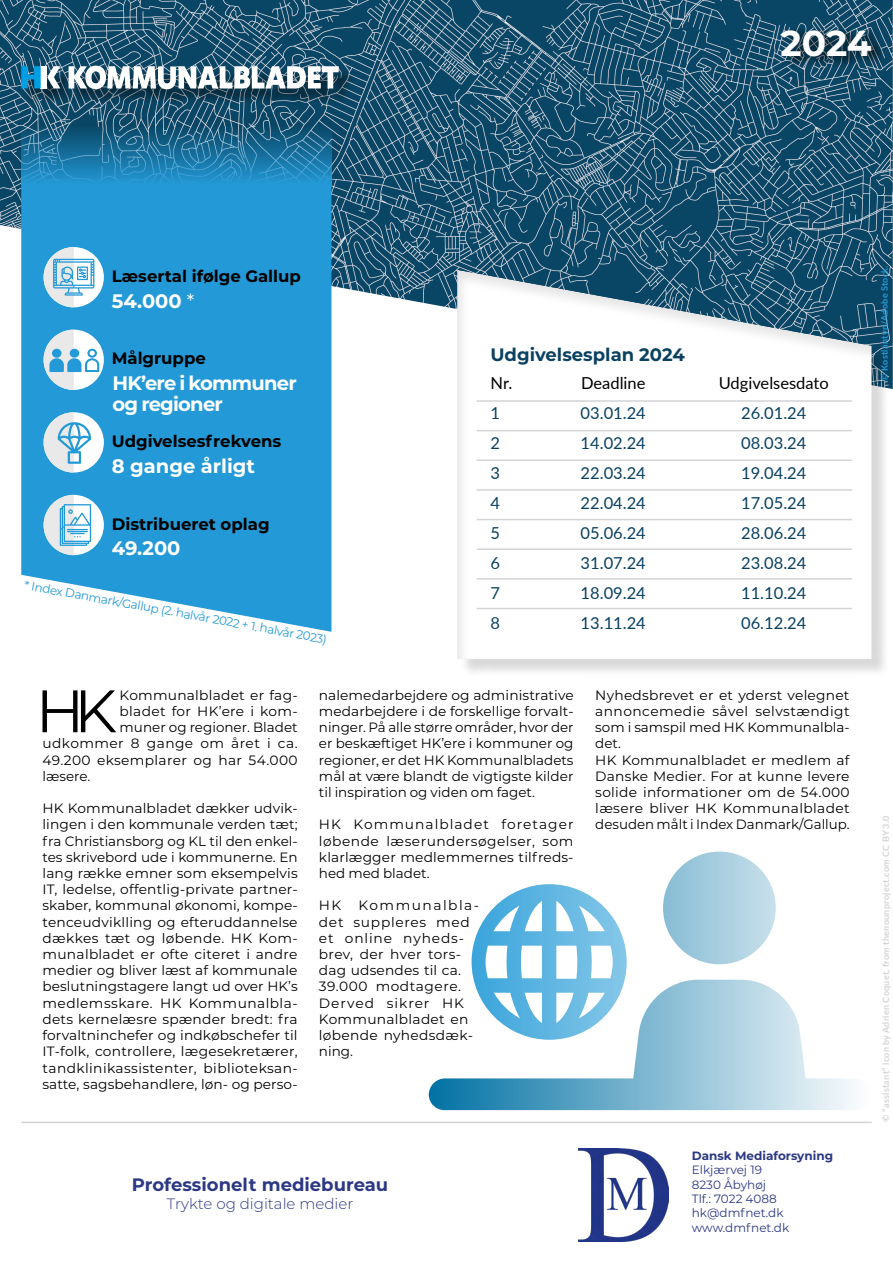
<style>
.page{position:relative;width:893px;height:1263px;background:#fff}
.page>*{position:absolute;margin:0;border:0;box-sizing:border-box;transform-origin:0 0}
.t1{font:59.85px "Montserrat";color:#000}
.t2{font:700 36px "Montserrat";color:#fff}
.t3{font:700 19.5px/21px "Montserrat";letter-spacing:-.035em;color:#fff}
.t4{font:700 19.5px "Montserrat";color:#fff}
.t5{font:700 18px "Montserrat";color:#2c3884}
.t6{font:700 18px "Montserrat";color:#0a4161}
.t7{font:16.5px/30px "Lato";color:#0a4161;text-align:justify}
.t8{font:700 16.5px "Montserrat";color:#000}
.t9{font:16.5px "Lato";color:#000}
.t10{font:300 15px "Montserrat";color:#2c3884}
.t11{font:13.5px/16.2px "Montserrat";letter-spacing:.015em;color:#000;text-align:justify}
.t12{font:12px/14.4px "Montserrat";color:#2c3884}
.t13{font:12px "Montserrat";color:#239ad7}
.t14{font:700 12px "Montserrat";color:#2c3884}
.t15{font:700 9px "Lato";letter-spacing:.03em;color:#d4d4d6}
.t16{font:700 9px "Lato";letter-spacing:.03em;color:#239ad7}
.s1{font-weight:400}
</style>
<div class="page">
<img style="left:578px;top:1148px;width:91px;height:93px">
<hr style="left:21px;top:1121px;width:851px;height:2px;background:#d4d4d6">
<img style="left:0;top:0;width:893px;height:389px">
<div style="left:459px;top:273px;width:431px;height:405px;background:#000;opacity:.15"></div>
<div style="left:445px;top:259px;width:439px;height:401px;background:#000;opacity:.1"></div>
<div style="left:780px;top:25px;width:108px;height:44px;background:#000;opacity:.75"></div>
<svg style="left:21px;top:184px;width:310px;height:448px;background:#31a0d9"></svg>
<svg style="left:21px;top:3px;width:310px;height:181px;background:#26678a"></svg>
<svg style="left:44px;top:247px;width:60px;height:60px"></svg>
<svg style="left:44px;top:247px;width:50px;height:60px"></svg>
<svg style="left:44px;top:330px;width:60px;height:60px"></svg>
<svg style="left:44px;top:330px;width:55px;height:60px"></svg>
<div style="left:44px;top:412px;width:60px;height:60px;background:#fff;border-radius:50%"></div>
<svg style="left:44px;top:412px;width:47px;height:60px"></svg>
<div style="left:44px;top:495px;width:60px;height:60px;background:#fff;border-radius:50%"></div>
<svg style="left:44px;top:495px;width:47px;height:60px"></svg>
<hr style="left:477px;top:400px;width:375px;height:2px;background:#d4d4d6">
<hr style="left:477px;top:519px;width:375px;height:1px;background:#d4d4d6">
<hr style="left:477px;top:489px;width:375px;height:2px;background:#d4d4d6">
<hr style="left:477px;top:608px;width:375px;height:1px;background:#d4d4d6">
<hr style="left:477px;top:459px;width:375px;height:2px;background:#d4d4d6">
<hr style="left:477px;top:578px;width:375px;height:2px;background:#d4d4d6">
<hr style="left:477px;top:430px;width:375px;height:1px;background:#d4d4d6">
<hr style="left:477px;top:548px;width:375px;height:2px;background:#d4d4d6">
<svg style="left:472px;top:884px;width:155px;height:96px"></svg>
<svg style="left:429px;top:980px;width:424px;height:130px"></svg>
<div style="left:663px;top:851px;width:113px;height:113px;background:linear-gradient(to right,#88bcd4,#c8e0eb);border-radius:50%"></div>
<div style="left:22px;top:67px;width:334px;height:39px;background:#000;opacity:.49"></div>
<div style="left:41px;top:66px;width:6px;height:22px;background:#fff"></div>
<svg style="left:47px;top:66px;width:13px;height:22px"></svg>
<svg style="left:21px;top:66px;width:20px;height:22px"></svg>
<svg style="left:69px;top:66px;width:270px;height:23px"></svg>
<h2 class="t2" style="left:781px;top:17px;width:93px">2024</h2>
<p class="t8" style="left:112px;top:264px;width:191px">Læsertal ifølge Gallup</p>
<h3 class="t3" style="left:112px;top:289px;width:84px">54.000 <span class="s1">*</span></h3>
<p class="t8" style="left:112px;top:347px;width:96px">Målgruppe</p>
<h3 class="t3" style="left:113px;top:372px;width:186px">HK’ere i kommuner og regioner</h3>
<p class="t8" style="left:112px;top:429px;width:171px">Udgivelsesfrekvens</p>
<h3 class="t4" style="left:112px;top:452px;width:145px">8 gange årligt</h3>
<p class="t8" style="left:112px;top:512px;width:159px">Distribueret oplag</p>
<h3 class="t3" style="left:112px;top:537px;width:70px">49.200</h3>
<p class="t13" style="left:26px;top:577px;width:309px;rotate:10deg">* Index Danmark/Gallup (2. halvår 2022 + 1. halvår 2023)</p>
<h3 class="t6" style="left:490px;top:342px;width:196px">Udgivelsesplan 2024</h3>
<p class="t9" style="left:491px;top:371px;width:23px">Nr.</p>
<p class="t7" style="left:491px;top:397px;width:11px">1<br>2<br>3<br>4<br>5<br>6<br>7<br>8</p>
<p class="t9" style="left:581px;top:371px;width:66px">Deadline</p>
<p class="t7" style="left:581px;top:397px;width:67px">03.01.24<br>14.02.24<br>22.03.24<br>22.04.24<br>05.06.24<br>31.07.24<br>18.09.24<br>13.11.24</p>
<p class="t9" style="left:719px;top:371px;width:112px">Udgivelsesdato</p>
<p class="t7" style="left:741px;top:397px;width:67px">26.01.24<br>08.03.24<br>19.04.24<br>17.05.24<br>28.06.24<br>23.08.24<br>11.10.24<br>06.12.24</p>
<h1 class="t1" style="left:36px;top:670px;width:82px">HK</h1>
<p class="t11" style="left:120px;top:686px;width:179px">Kommunalbladet er fag-</p>
<p class="t11" style="left:120px;top:703px;width:179px">bladet for HK’ere i kom-</p>
<p class="t11" style="left:120px;top:719px;width:179px">muner og regioner. Bladet</p>
<p class="t11" style="left:43px;top:735px;width:257px">udkommer 8 gange om året i ca.</p>
<p class="t11" style="left:43px;top:751px;width:257px">49.200 eksemplarer og har 54.000</p>
<p class="t11" style="left:43px;top:767px;width:49px">læsere.</p>
<p class="t11" style="left:43px;top:800px;width:257px">HK Kommunalbladet dækker udvik&shy;lingen i den kommunale verden tæt; fra Christiansborg og KL til den enkel&shy;tes skrivebord ude i kommunerne. En lang række emner som eksempelvis IT, ledelse, offentlig-private partner&shy;skaber, kommunal økonomi, kompe&shy;tenceudviklling og efteruddannelse dækkes tæt og løbende. HK Kom&shy;munalbladet er ofte citeret i andre medier og bliver læst af kommunale beslutningstagere langt ud over HK’s medlemsskare. HK Kommunalbla&shy;dets kernelæsre spænder bredt: fra forvaltninchefer og indkøbschefer til IT-folk, controllere, lægesekretærer, tandklinikassistenter, biblioteksan&shy;satte, sagsbehandlere, løn- og perso-</p>
<p class="t11" style="left:319px;top:686px;width:256px">nalemedarbejdere og administrative medarbejdere i de forskellige forvalt&shy;ninger. På alle større områder, hvor der er beskæftiget HK’ere i kommuner og regioner, er det HK Kommunalbladets mål at være blandt de vigtigste kilder til inspiration og viden om faget.</p>
<p class="t11" style="left:319px;top:816px;width:256px">HK Kommunalbladet foretager løbende læserundersøgelser, som klarlægger medlemmernes tilfreds&shy;hed med bladet.</p>
<p class="t11" style="left:319px;top:897px;width:24px">HK</p>
<p class="t11" style="left:319px;top:897px;width:162px;text-align:left;text-indent:40px">Kommunalbla&shy;det suppleres med et online nyheds&shy;brev, der hver tors&shy;dag udsendes til ca.<br>39.000 modtagere.<br>Derved sikrer HK<br>Kommunalbladet en løbende nyhedsdæk&shy;ning.</p>
<p class="t11" style="left:595px;top:686px;width:256px;text-align:left">Nyhedsbrevet er et yderst velegnet annoncemedie såvel selvstændigt som i samspil med HK Kommunalbla&shy;det.<br>HK Kommunalbladet er medlem af<br>Danske Medier. For at kunne levere solide informationer om de 54.000 læsere bliver HK Kommunalbladet desuden målt i Index Danmark/Gallup.</p>
<h3 class="t5" style="left:132px;top:1172px;width:258px">Professionelt mediebureau</h3>
<p class="t10" style="left:167px;top:1194px;width:188px">Trykte og digitale medier</p>
<p class="t14" style="left:692px;top:1147px;width:143px">Dansk Mediaforsyning</p>
<p class="t12" style="left:692px;top:1162px;width:99px">Elkjærvej 19<br>8230 Åbyhøj<br>Tlf.: 7022 4088 hk@dmfnet.dk www.dmfnet.dk</p>
<p class="t16" style="left:878px;top:381px;width:117px;rotate:-90deg">© Kostiantyn/Adobe Stock.</p>
<p class="t15" style="left:879px;top:1121px;width:308px;rotate:-90deg">© “assistant” icon by Adrien Coquet, from thenounproject.com CC BY 3.0</p>
</div>
